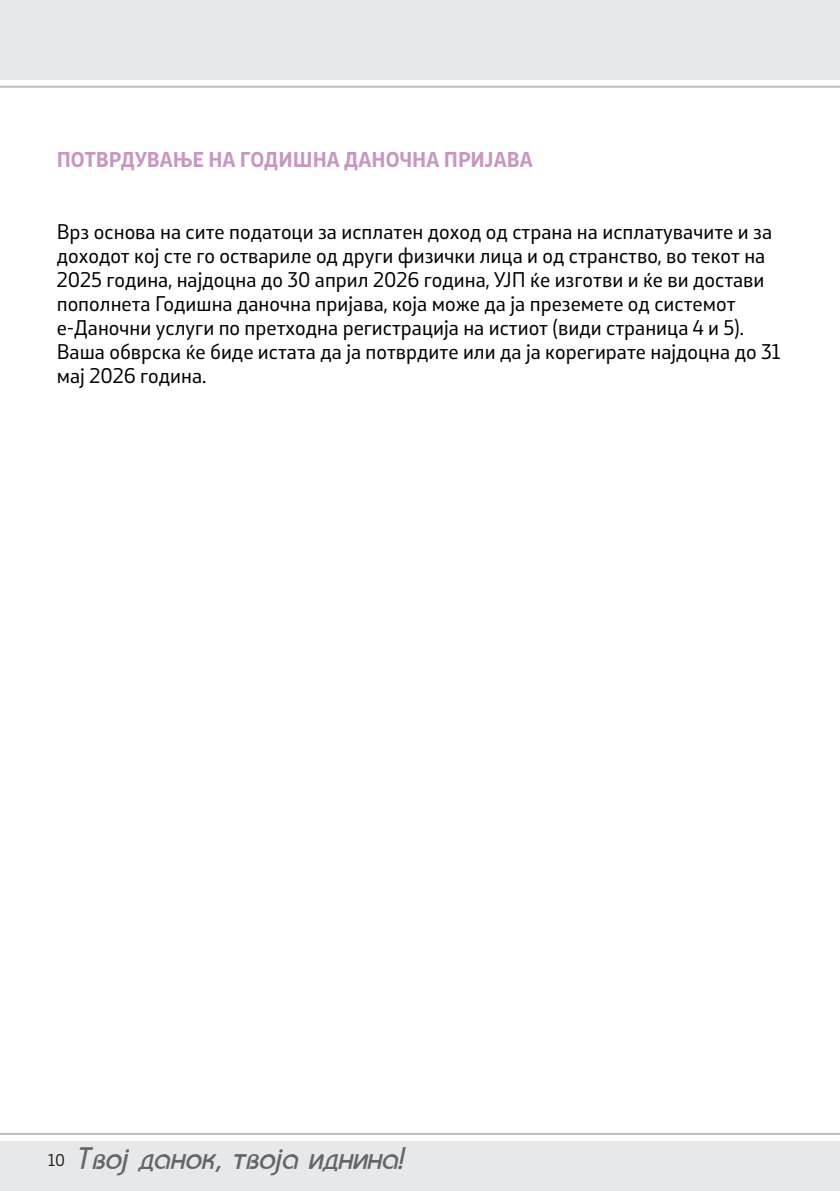
<style>
.page{position:relative;width:840px;height:1191px;background:#fff}
.page>*{position:absolute;margin:0;border:0;box-sizing:border-box;transform-origin:0 0}
.t1{font:italic 34px "C Bahamas";color:#636566}
.t2{font:700 20px "Stobi Sans";color:#c996c3}
.t3{font:19.8px/24px "Stobi Sans";color:#000}
.t4{font:15.8px "Stobi Sans";color:#231f20}
</style>
<div class="page">
<div style="left:0;top:0;width:839px;height:79px;background:#e7e8e9"></div>
<hr style="left:0;top:86px;width:839px;height:2px;background:#bcbdbe">
<div style="left:0;top:1141px;width:839px;height:50px;background:#e7e8e9"></div>
<hr style="left:0;top:1133px;width:839px;height:2px;background:#bcbdbe">
<p class="t2" style="left:57px;top:146px;width:477px">ПОТВРДУВАЊЕ НА ГОДИШНА ДАНОЧНА ПРИЈАВА</p>
<p class="t3" style="left:57px;top:219px;width:724px">Врз основа на сите податоци за исплатен доход од страна на исплатувачите и за доходот кој сте гo оствариле од други физички лица и од странство, во текот на 2025 година, најдоцна до 30 април 2026 година, УЈП ќе изготви и ќе ви достави пополнета Годишна даночна пријава, која може да ја преземете од системот е-Даночни услуги по претходна регистрација на истиот (види страница 4 и 5).<br>Ваша обврска ќе биде истата да ја потврдите или да ја корегирате најдоцна до 31 мај 2026 година.</p>
<p class="t4" style="left:48px;top:1148px;width:18px">10</p>
<h1 class="t1" style="left:76px;top:1145px;width:331px">Tvoj danok, tvoja idnina!</h1>
</div>
